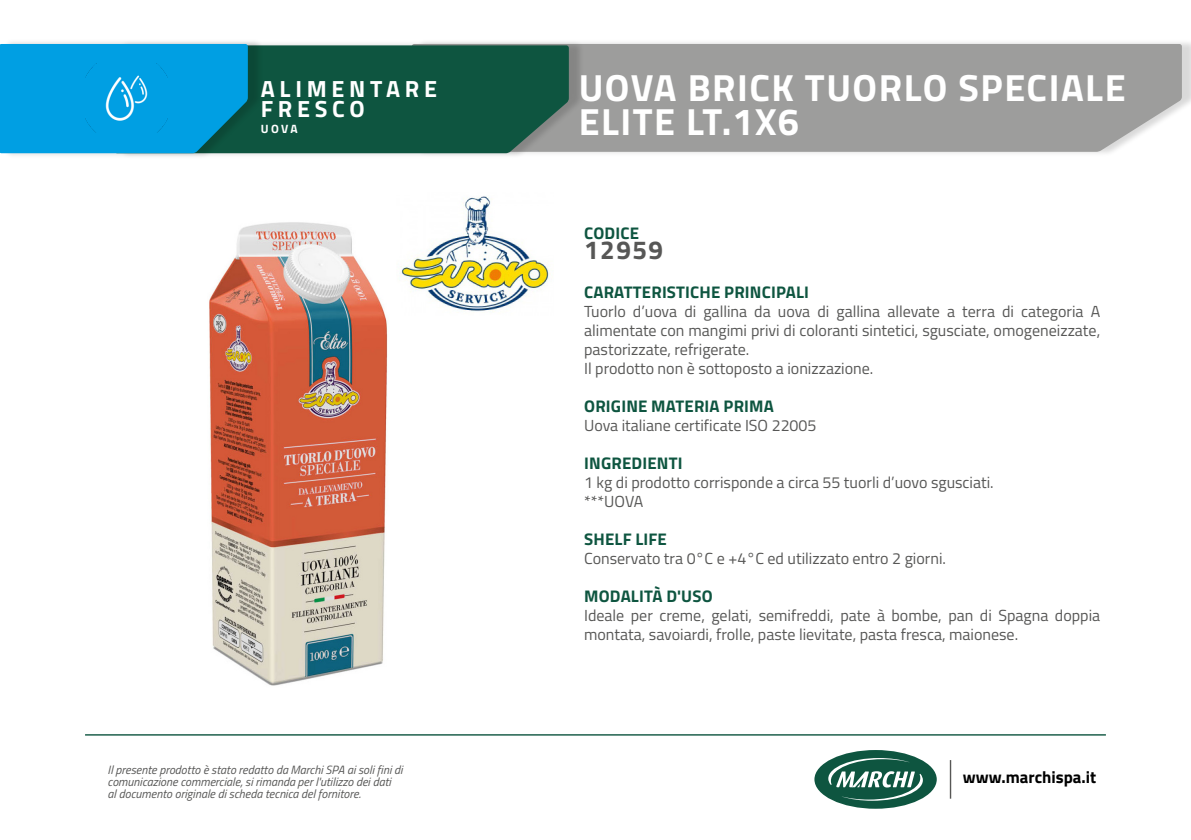
<style>
.page{position:relative;width:1191px;height:840px;background:#fff}
.page>*{position:absolute;margin:0;border:0;box-sizing:border-box;transform-origin:0 0}
.t1{font:700 37.8px "Titillium Web";letter-spacing:.04em;color:#fff}
.t2{font:700 26px "Titillium Web";letter-spacing:.06em;color:#575756}
.t3{font:700 23.4px/19.8px "Titillium Web";letter-spacing:.2em;color:#fff}
.t4{font:700 16.8px "Titillium Web";letter-spacing:.01em;color:#0e5540}
.t5{font:700 16.8px "Titillium Web";color:#000}
.t6{font:16px/19px "Titillium Web";color:#575756;text-align:justify}
.t7{font:italic 12px/12px "Titillium Web";color:#575756}
.t8{font:700 12px "Titillium Web";color:#fff}
</style>
<div class="page">
<hr style="left:949px;top:759px;width:2px;height:39px;background:#575756">
<div style="left:814px;top:749px;width:122px;height:59px;background:#0e5540;border-radius:50%"></div>
<svg style="left:828px;top:757px;width:95px;height:43px"></svg>
<hr style="left:85px;top:733px;width:1021px;height:2px;background:#0e5540">
<div style="left:416px;top:39px;width:775px;height:118px;background:#000;opacity:.15"></div>
<div style="left:584px;top:44px;width:597px;height:108px;background:#9d9d9c"></div>
<div style="left:119px;top:40px;width:465px;height:119px;background:#000;opacity:.15"></div>
<div style="left:263px;top:45px;width:306px;height:108px;background:#0e5540"></div>
<div style="left:4px;top:38px;width:259px;height:121px;background:#000;opacity:.15"></div>
<svg style="left:0;top:44px;width:248px;height:109px;background:#0099d7"></svg>
<img style="left:85px;top:63px;width:82px;height:69px">
<img style="left:209px;top:222px;width:179px;height:464px">
<img style="left:400px;top:196px;width:150px;height:116px">
<p class="t3" style="left:261px;top:78px;width:178px">ALIMENTARE<br>FRESCO</p>
<p class="t8" style="left:261px;top:120px;width:38px">UOVA</p>
<p class="t7" style="left:108px;top:762px;width:296px">Il presente prodotto è stato redatto da Marchi SPA ai soli fini di comunicazione commerciale, si rimanda per l'utilizzo dei dati<br>al documento originale di scheda tecnica del fornitore.</p>
<p class="t1" style="left:578px;top:59px;width:548px">UOVA BRICK TUORLO SPECIALE</p>
<p class="t1" style="left:578px;top:93px;width:222px">ELITE LT.1X6</p>
<p class="t4" style="left:584px;top:220px;width:56px">CODICE</p>
<p class="t2" style="left:584px;top:230px;width:81px">12959</p>
<p class="t4" style="left:584px;top:278px;width:226px">CARATTERISTICHE PRINCIPALI</p>
<p class="t6" style="left:584px;top:300px;width:517px">Tuorlo d’uova di gallina da uova di gallina allevate a terra di categoria A alimentate con mangimi privi di coloranti sintetici, sgusciate, omogeneizzate, pastorizzate, refrigerate.</p>
<p class="t6" style="left:584px;top:357px;width:291px">Il prodotto non è sottoposto a ionizzazione.</p>
<p class="t4" style="left:584px;top:392px;width:191px">ORIGINE MATERIA PRIMA</p>
<p class="t6" style="left:584px;top:414px;width:234px">Uova italiane certificate ISO 22005</p>
<p class="t4" style="left:584px;top:449px;width:100px">INGREDIENTI</p>
<p class="t6" style="left:584px;top:471px;width:411px">1 kg di prodotto corrisponde a circa 55 tuorli d’uovo sgusciati.</p>
<p class="t6" style="left:584px;top:490px;width:61px">***UOVA</p>
<p class="t4" style="left:584px;top:525px;width:84px">SHELF LIFE</p>
<p class="t6" style="left:584px;top:547px;width:363px">Conservato tra 0°C e +4°C ed utilizzato entro 2 giorni.</p>
<p class="t4" style="left:584px;top:582px;width:130px">MODALITÀ D'USO</p>
<p class="t6" style="left:584px;top:604px;width:517px">Ideale per creme, gelati, semifreddi, pate à bombe, pan di Spagna doppia montata, savoiardi, frolle, paste lievitate, pasta fresca, maionese.</p>
<p class="t5" style="left:963px;top:764px;width:135px">www.marchispa.it</p>
</div>
